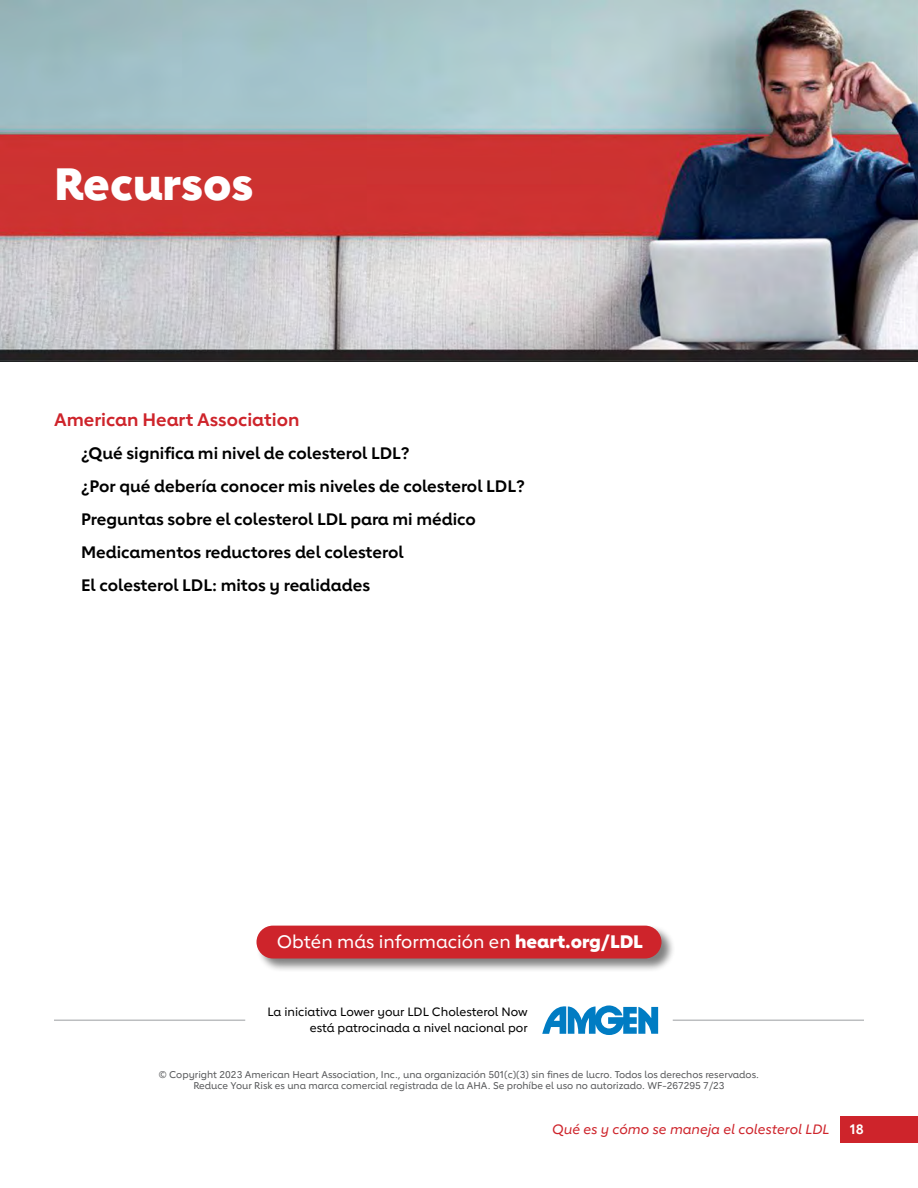
<style>
.page{position:relative;width:918px;height:1188px;background:#fff}
.page>*{position:absolute;margin:0;border:0;box-sizing:border-box;transform-origin:0 0}
.t1{font:800 45px "Lub Dub";color:#fff}
.t2{font:500 18px "Lub Dub";color:#fff}
.t3{font:700 18px "Lub Dub";color:#ce242b}
.t4{font:700 16.5px "Lub Dub";color:#000}
.t5{font:italic 500 13.5px "Lub Dub";color:#ce242b}
.t6{font:700 13.5px "Lub Dub";color:#fff}
.t7{font:500 12px/16.5px "Lub Dub";color:#000;text-align:right}
.t8{font:500 9.75px/11.7px "Lub Dub";color:#58595b;text-align:center}
.s1{font-weight:800}
</style>
<div class="page">
<div style="left:256px;top:925px;width:420px;height:48px;background:#000;opacity:.5"></div>
<hr style="left:673px;top:1020px;width:191px;height:1px;background:#bcbec0">
<hr style="left:54px;top:1020px;width:191px;height:1px;background:#bcbec0">
<img style="left:0;top:0;width:918px;height:361px">
<div style="left:257px;top:926px;width:405px;height:33px;background:#ce242b;border-radius:16px"></div>
<svg style="left:542px;top:1005px;width:116px;height:30px"></svg>
<div style="left:840px;top:1116px;width:78px;height:27px;background:#ce242b"></div>
<h2 class="t1" style="left:54px;top:157px;width:201px">Recursos</h2>
<p class="t3" style="left:54px;top:409px;width:247px">American Heart Association</p>
<p class="t4" style="left:81px;top:443px;width:330px">¿Qué significa mi nivel de colesterol LDL?</p>
<p class="t4" style="left:81px;top:476px;width:445px">¿Por qué debería conocer mis niveles de colesterol LDL?</p>
<p class="t4" style="left:81px;top:509px;width:396px">Preguntas sobre el colesterol LDL para mi médico</p>
<p class="t4" style="left:81px;top:542px;width:324px">Medicamentos reductores del colesterol</p>
<p class="t4" style="left:81px;top:575px;width:291px">El colesterol LDL: mitos y realidades</p>
<p class="t2" style="left:277px;top:931px;width:368px">Obtén más información en <span class="s1">heart.org/LDL</span></p>
<p class="t7" style="left:267px;top:1003px;width:262px">La iniciativa Lower your LDL Cholesterol Now está patrocinada a nivel nacional por</p>
<p class="t8" style="left:159px;top:1068px;width:602px">© Copyright 2023 American Heart Association, Inc., una organización 501(c)(3) sin fines de lucro. Todos los derechos reservados.<br>Reduce Your Risk es una marca comercial registrada de la AHA. Se prohíbe el uso no autorizado. WF-267295 7/23</p>
<h3 class="t5" style="left:552px;top:1122px;width:279px">Qué es y cómo se maneja el colesterol LDL</h3>
<h3 class="t6" style="left:850px;top:1122px;width:16px">18</h3>
</div>
